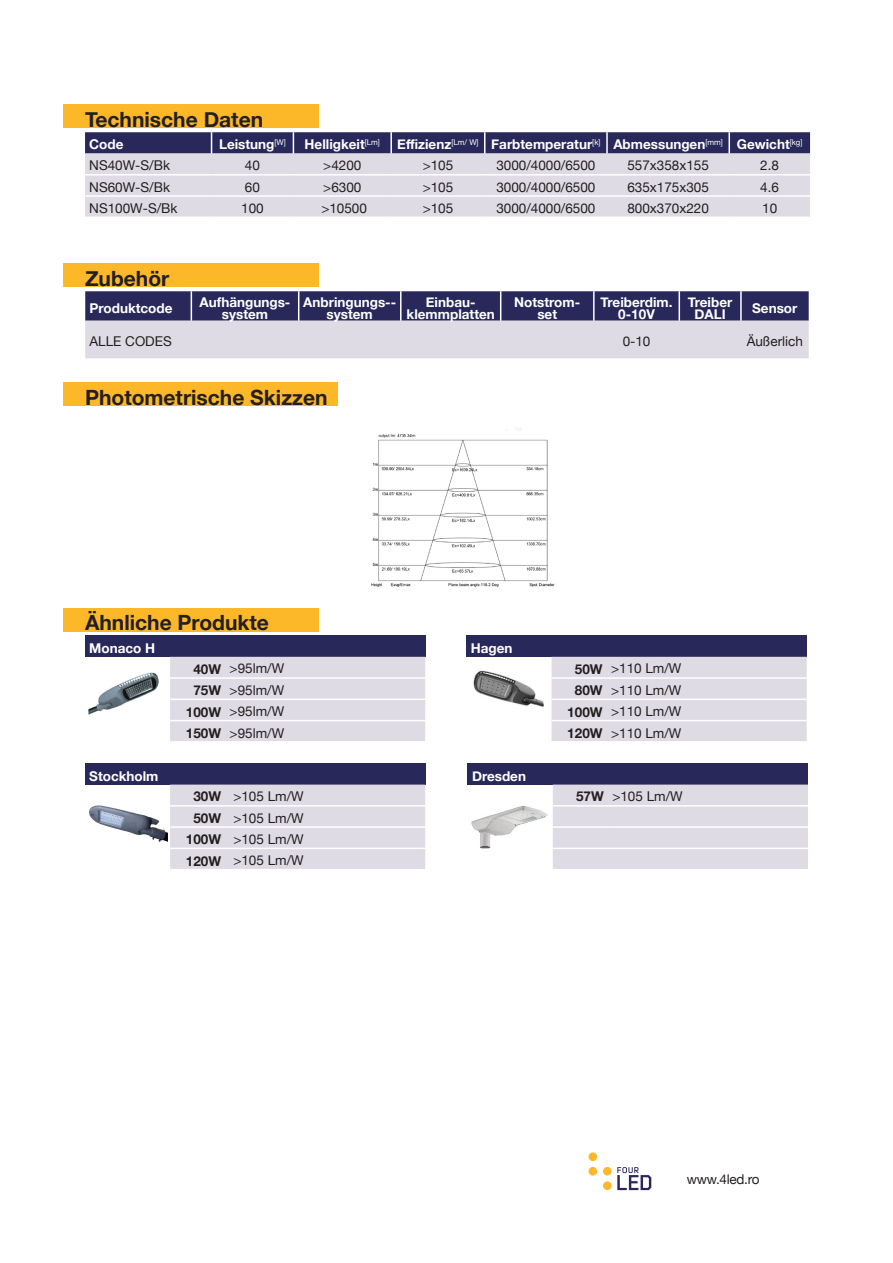
<style>
.page{position:relative;width:893px;height:1263px;background:#fff}
.page>*{position:absolute;margin:0;border:0;box-sizing:border-box;transform-origin:0 0}
.t1{font:700 21px "Helvetica Neue";color:#231f20}
.t2{font:13.5px "Helvetica Neue";color:#231f20}
.t3{font:700 13.5px "Helvetica Neue";color:#fff}
.t4{font:700 13.5px "Helvetica Neue";color:#231f20}
.t5{font:13.5px "Helvetica Neue";letter-spacing:-.02em;color:#231f20}
</style>
<div class="page">
<div style="left:64px;top:105px;width:255px;height:23px;background:#fdb82a"></div>
<div style="left:64px;top:264px;width:255px;height:23px;background:#fdb82a"></div>
<div style="left:64px;top:383px;width:274px;height:23px;background:#fdb82a"></div>
<div style="left:64px;top:608px;width:255px;height:23px;background:#fdb82a"></div>
<div style="left:85px;top:763px;width:340px;height:21px;background:#29285b"></div>
<div style="left:170px;top:784px;width:255px;height:85px;background:#dedbe4"></div>
<hr style="left:170px;top:826px;width:55px;height:2px;background:#fff">
<hr style="left:225px;top:826px;width:200px;height:2px;background:#fff">
<hr style="left:170px;top:848px;width:55px;height:1px;background:#fff">
<hr style="left:225px;top:848px;width:200px;height:1px;background:#fff">
<hr style="left:170px;top:805px;width:55px;height:1px;background:#fff">
<hr style="left:225px;top:805px;width:200px;height:1px;background:#fff">
<div style="left:468px;top:763px;width:340px;height:21px;background:#29285b"></div>
<div style="left:553px;top:784px;width:255px;height:85px;background:#dedbe4"></div>
<hr style="left:553px;top:826px;width:55px;height:2px;background:#fff">
<hr style="left:553px;top:848px;width:55px;height:1px;background:#fff">
<hr style="left:608px;top:848px;width:200px;height:1px;background:#fff">
<hr style="left:553px;top:805px;width:55px;height:1px;background:#fff">
<hr style="left:608px;top:805px;width:200px;height:1px;background:#fff">
<hr style="left:608px;top:826px;width:200px;height:2px;background:#fff">
<div style="left:85px;top:153px;width:725px;height:64px;background:#dedbe4"></div>
<div style="left:85px;top:132px;width:725px;height:21px;background:#29285b"></div>
<hr style="left:606px;top:132px;width:2px;height:21px;background:#fff">
<hr style="left:728px;top:132px;width:2px;height:21px;background:#fff">
<hr style="left:85px;top:174px;width:127px;height:2px;background:#fff">
<hr style="left:212px;top:174px;width:81px;height:2px;background:#fff">
<hr style="left:293px;top:174px;width:98px;height:2px;background:#fff">
<hr style="left:391px;top:174px;width:94px;height:2px;background:#fff">
<hr style="left:485px;top:174px;width:122px;height:2px;background:#fff">
<hr style="left:607px;top:174px;width:122px;height:2px;background:#fff">
<hr style="left:729px;top:174px;width:81px;height:2px;background:#fff">
<hr style="left:85px;top:195px;width:127px;height:2px;background:#fff">
<hr style="left:212px;top:195px;width:81px;height:2px;background:#fff">
<hr style="left:293px;top:195px;width:98px;height:2px;background:#fff">
<hr style="left:391px;top:195px;width:94px;height:2px;background:#fff">
<hr style="left:485px;top:195px;width:122px;height:2px;background:#fff">
<hr style="left:607px;top:195px;width:122px;height:2px;background:#fff">
<hr style="left:729px;top:195px;width:81px;height:2px;background:#fff">
<svg style="left:85px;top:291px;width:724px;height:67px;background:#908ea9"></svg>
<hr style="left:191px;top:291px;width:1px;height:30px;background:#fff">
<hr style="left:298px;top:291px;width:1px;height:30px;background:#fff">
<hr style="left:400px;top:291px;width:1px;height:30px;background:#fff">
<hr style="left:500px;top:291px;width:1px;height:30px;background:#fff">
<hr style="left:593px;top:291px;width:2px;height:30px;background:#fff">
<hr style="left:679px;top:291px;width:1px;height:30px;background:#fff">
<hr style="left:740px;top:291px;width:2px;height:30px;background:#fff">
<div style="left:466px;top:635px;width:341px;height:22px;background:#29285b"></div>
<div style="left:552px;top:657px;width:255px;height:84px;background:#dedbe4"></div>
<hr style="left:552px;top:698px;width:55px;height:2px;background:#fff">
<hr style="left:607px;top:698px;width:200px;height:2px;background:#fff">
<hr style="left:552px;top:720px;width:55px;height:1px;background:#fff">
<hr style="left:607px;top:720px;width:200px;height:1px;background:#fff">
<hr style="left:552px;top:677px;width:55px;height:2px;background:#fff">
<hr style="left:607px;top:677px;width:200px;height:2px;background:#fff">
<div style="left:85px;top:635px;width:340px;height:22px;background:#29285b"></div>
<div style="left:170px;top:657px;width:255px;height:84px;background:#dedbe4"></div>
<hr style="left:170px;top:698px;width:55px;height:2px;background:#fff">
<hr style="left:225px;top:698px;width:200px;height:2px;background:#fff">
<hr style="left:170px;top:720px;width:55px;height:1px;background:#fff">
<hr style="left:225px;top:720px;width:200px;height:1px;background:#fff">
<hr style="left:170px;top:677px;width:55px;height:2px;background:#fff">
<hr style="left:225px;top:677px;width:200px;height:2px;background:#fff">
<img style="left:88px;top:672px;width:71px;height:43px">
<img style="left:473px;top:670px;width:71px;height:37px">
<img style="left:89px;top:805px;width:78px;height:37px">
<img style="left:371px;top:434px;width:183px;height:153px">
<img style="left:471px;top:805px;width:77px;height:44px">
<svg style="left:617px;top:1167px;width:34px;height:23px"></svg>
<div style="left:603px;top:1167px;width:9px;height:8px;background:#fdb82a;border-radius:50%"></div>
<div style="left:603px;top:1181px;width:9px;height:9px;background:#fdb82a;border-radius:50%"></div>
<div style="left:588px;top:1152px;width:9px;height:9px;background:#fdb82a;border-radius:50%"></div>
<div style="left:588px;top:1167px;width:9px;height:8px;background:#fdb82a;border-radius:50%"></div>
<p class="t1" style="left:85px;top:103px;width:180px">Technische Daten</p>
<p class="t3" style="left:89px;top:134px;width:36px">Code</p>
<p class="t3" style="left:219px;top:134px;width:68px">Leistung<sup>[W]</sup></p>
<p class="t3" style="left:305px;top:134px;width:77px">Helligkeit<sup>[Lm]</sup></p>
<p class="t3" style="left:397px;top:134px;width:83px">Effizienz<sup>[Lm/</sup> <sup>W]</sup></p>
<p class="t3" style="left:491px;top:134px;width:111px">Farbtemperatur<sup>[k]</sup></p>
<p class="t3" style="left:613px;top:134px;width:111px">Abmessungen<sup>[mm]</sup></p>
<p class="t3" style="left:737px;top:134px;width:67px">Gewicht<sup>[kg]</sup></p>
<p class="t2" style="left:89px;top:156px;width:82px">NS40W-S/Bk</p>
<p class="t2" style="left:245px;top:156px;width:17px">40</p>
<p class="t2" style="left:323px;top:156px;width:40px">&gt;4200</p>
<p class="t2" style="left:423px;top:156px;width:32px">&gt;105</p>
<p class="t2" style="left:496px;top:156px;width:101px">3000/4000/6500</p>
<p class="t2" style="left:627px;top:156px;width:83px">557x358x155</p>
<p class="t2" style="left:760px;top:156px;width:20px">2.8</p>
<p class="t2" style="left:89px;top:177px;width:82px">NS60W-S/Bk</p>
<p class="t2" style="left:245px;top:177px;width:17px">60</p>
<p class="t2" style="left:323px;top:177px;width:40px">&gt;6300</p>
<p class="t2" style="left:423px;top:177px;width:32px">&gt;105</p>
<p class="t2" style="left:496px;top:177px;width:101px">3000/4000/6500</p>
<p class="t2" style="left:627px;top:177px;width:83px">635x175x305</p>
<p class="t2" style="left:760px;top:177px;width:20px">4.6</p>
<p class="t2" style="left:89px;top:199px;width:90px">NS100W-S/Bk</p>
<p class="t2" style="left:241px;top:199px;width:24px">100</p>
<p class="t2" style="left:321px;top:199px;width:47px">&gt;10500</p>
<p class="t2" style="left:423px;top:199px;width:32px">&gt;105</p>
<p class="t2" style="left:496px;top:199px;width:101px">3000/4000/6500</p>
<p class="t2" style="left:627px;top:199px;width:83px">800x370x220</p>
<p class="t2" style="left:762px;top:199px;width:17px">10</p>
<p class="t1" style="left:85px;top:262px;width:86px">Zubehör</p>
<p class="t3" style="left:90px;top:297px;width:85px">Produktcode</p>
<p class="t3" style="left:200px;top:291px;width:92px">Aufhängungs-</p>
<p class="t3" style="left:222px;top:303px;width:48px">system</p>
<p class="t3" style="left:303px;top:291px;width:94px">Anbringungs--</p>
<p class="t3" style="left:327px;top:303px;width:48px">system</p>
<p class="t3" style="left:426px;top:291px;width:51px">Einbau-</p>
<p class="t3" style="left:407px;top:303px;width:90px">klemmplatten</p>
<p class="t3" style="left:514px;top:291px;width:67px">Notstrom-</p>
<p class="t3" style="left:537px;top:303px;width:21px">set</p>
<p class="t3" style="left:601px;top:291px;width:73px">Treiberdim.</p>
<p class="t3" style="left:618px;top:303px;width:38px">0-10V</p>
<p class="t3" style="left:688px;top:291px;width:46px">Treiber</p>
<p class="t3" style="left:694px;top:303px;width:33px">DALI</p>
<p class="t3" style="left:752px;top:297px;width:47px">Sensor</p>
<p class="t2" style="left:90px;top:331px;width:84px">ALLE CODES</p>
<p class="t2" style="left:623px;top:331px;width:29px">0-10</p>
<p class="t2" style="left:747px;top:331px;width:58px">Äußerlich</p>
<p class="t1" style="left:85px;top:381px;width:244px">Photometrische Skizzen</p>
<p class="t1" style="left:85px;top:606px;width:185px">Ähnliche Produkte</p>
<p class="t3" style="left:89px;top:637px;width:68px">Monaco H</p>
<p class="t3" style="left:471px;top:637px;width:43px">Hagen</p>
<p class="t4" style="left:193px;top:658px;width:29px">40W</p>
<p class="t2" style="left:230px;top:659px;width:56px">&gt;95lm/W</p>
<p class="t4" style="left:193px;top:680px;width:29px">75W</p>
<p class="t2" style="left:230px;top:680px;width:56px">&gt;95lm/W</p>
<p class="t4" style="left:186px;top:701px;width:37px">100W</p>
<p class="t2" style="left:230px;top:702px;width:56px">&gt;95lm/W</p>
<p class="t4" style="left:186px;top:722px;width:37px">150W</p>
<p class="t2" style="left:230px;top:723px;width:56px">&gt;95lm/W</p>
<p class="t4" style="left:575px;top:658px;width:29px">50W</p>
<p class="t2" style="left:611px;top:659px;width:72px">&gt;110 Lm/W</p>
<p class="t4" style="left:575px;top:680px;width:29px">80W</p>
<p class="t2" style="left:611px;top:680px;width:72px">&gt;110 Lm/W</p>
<p class="t4" style="left:567px;top:701px;width:37px">100W</p>
<p class="t2" style="left:611px;top:702px;width:72px">&gt;110 Lm/W</p>
<p class="t4" style="left:567px;top:722px;width:37px">120W</p>
<p class="t2" style="left:611px;top:723px;width:72px">&gt;110 Lm/W</p>
<p class="t3" style="left:89px;top:765px;width:71px">Stockholm</p>
<p class="t3" style="left:472px;top:765px;width:56px">Dresden</p>
<p class="t4" style="left:193px;top:786px;width:29px">30W</p>
<p class="t2" style="left:233px;top:787px;width:72px">&gt;105 Lm/W</p>
<p class="t4" style="left:193px;top:808px;width:29px">50W</p>
<p class="t2" style="left:233px;top:808px;width:72px">&gt;105 Lm/W</p>
<p class="t4" style="left:186px;top:829px;width:37px">100W</p>
<p class="t2" style="left:233px;top:830px;width:72px">&gt;105 Lm/W</p>
<p class="t4" style="left:186px;top:850px;width:37px">120W</p>
<p class="t2" style="left:233px;top:851px;width:72px">&gt;105 Lm/W</p>
<p class="t4" style="left:576px;top:786px;width:29px">57W</p>
<p class="t2" style="left:612px;top:787px;width:72px">&gt;105 Lm/W</p>
<p class="t5" style="left:687px;top:1169px;width:74px">www.4led.ro</p>
</div>
